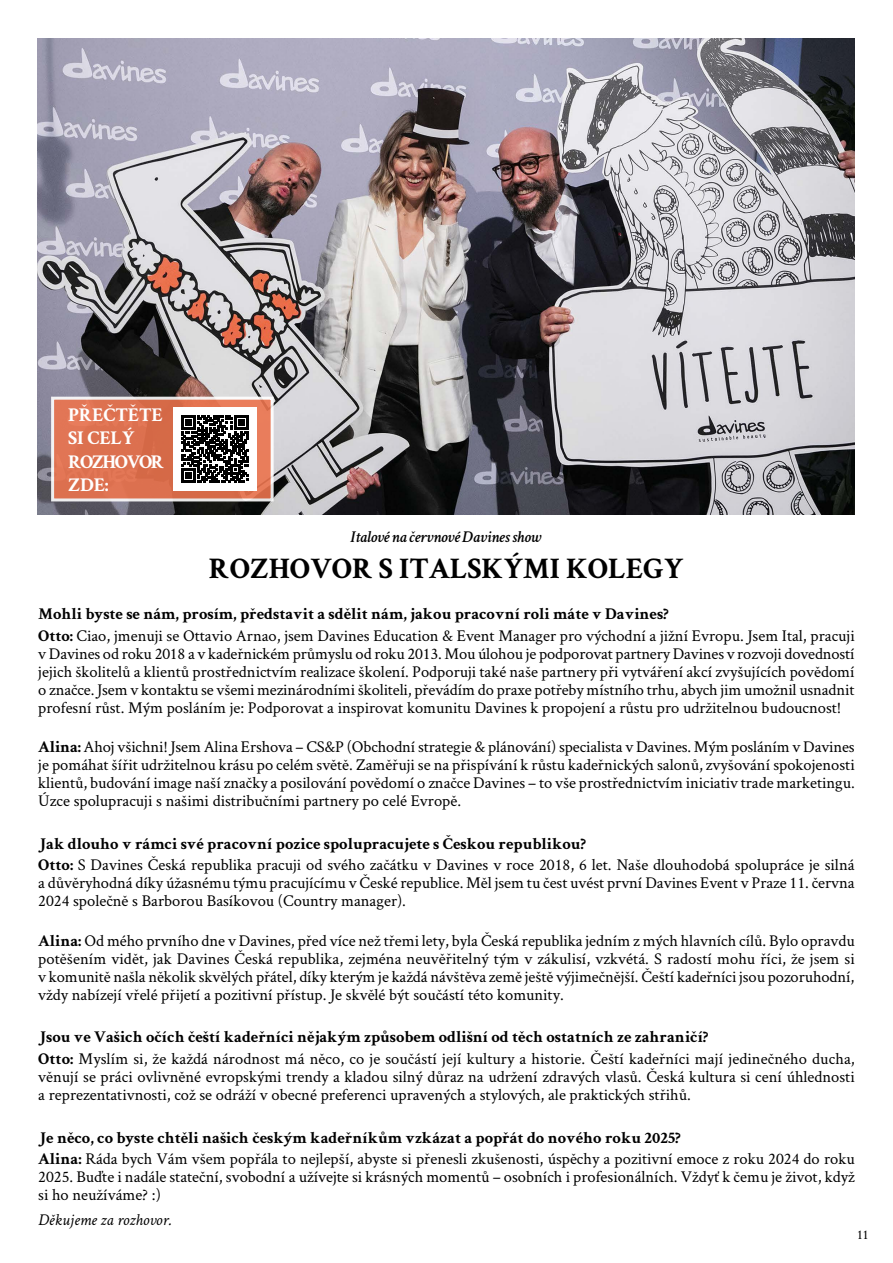
<style>
.page{position:relative;width:893px;height:1263px;background:#fff}
.page>*{position:absolute;margin:0;border:0;box-sizing:border-box;transform-origin:0 0}
.t1{font:700 30px "Crimson Text";color:#000}
.t2{font:700 19.5px/23.4px "Crimson Text";letter-spacing:-.01em;color:#fff}
.t3{font:16.5px/18px "Crimson Text";color:#000}
.t4{font:italic 600 16.5px "Crimson Text";letter-spacing:-.01em;color:#000}
.t5{font:italic 16.5px "Crimson Text";letter-spacing:-.01em;color:#000}
.t6{font:13.5px "Crimson Text";color:#000}
.s1{font-weight:700}
</style>
<div class="page">
<img style="left:38px;top:38px;width:816px;height:477px">
<div style="left:51px;top:397px;width:223px;height:104px;background:linear-gradient(to right,#dc704f,#e07351);border:3px solid #fff"></div>
<div style="left:173px;top:407px;width:84px;height:84px;background:#fff"></div>
<svg style="left:181px;top:415px;width:67px;height:67px"></svg>
<p class="t2" style="left:68px;top:402px;width:98px">PŘEČTĚTE<br>SI CELÝ<br>ROZHOVOR<br>ZDE:</p>
<p class="t4" style="left:350px;top:525px;width:193px">Italové na červnové Davines show</p>
<h1 class="t1" style="left:209px;top:550px;width:476px">ROZHOVOR S ITALSKÝMI KOLEGY</h1>
<p class="t3" style="left:38px;top:602px;width:818px;line-height:21.5px"><span class="s1">Mohli byste se nám, prosím, představit a sdělit nám, jakou pracovní roli máte v Davines?<br>Otto:</span> Ciao, jmenuji se Ottavio Arnao, jsem Davines Education &amp; Event Manager pro východní a jižní Evropu. Jsem Ital, pracuji</p>
<p class="t3" style="left:38px;top:644px;width:818px;text-align:justify">v Davines od roku 2018 a v kadeřnickém průmyslu od roku 2013. Mou úlohou je podporovat partnery Davines v rozvoji dovedností jejich školitelů a klientů prostřednictvím realizace školení. Podporuji také naše partnery při vytváření akcí zvyšujících povědomí o značce. Jsem v kontaktu se všemi mezinárodními školiteli, převádím do praxe potřeby místního trhu, abych jim umožnil usnadnit profesní růst. Mým posláním je: Podporovat a inspirovat komunitu Davines k propojení a růstu pro udržitelnou budoucnost!</p>
<p class="t3" style="left:38px;top:737px;width:818px;text-align:justify"><span class="s1">Alina:</span> Ahoj všichni! Jsem Alina Ershova – CS&amp;P (Obchodní strategie &amp; plánování) specialista v Davines. Mým posláním v Davines je pomáhat šířit udržitelnou krásu po celém světě. Zaměřuji se na přispívání k růstu kadeřnických salonů, zvyšování spokojenosti klientů, budování image naší značky a posilování povědomí o značce Davines – to vše prostřednictvím iniciativ trade marketingu.<br>Úzce spolupracuji s našimi distribučními partnery po celé Evropě.</p>
<p class="t3" style="left:38px;top:832px;width:818px;line-height:21.5px"><span class="s1">Jak dlouho v rámci své pracovní pozice spolupracujete s Českou republikou?<br>Otto:</span> S Davines Česká republika pracuji od svého začátku v Davines v roce 2018, 6 let. Naše dlouhodobá spolupráce je silná</p>
<p class="t3" style="left:38px;top:873px;width:818px">a důvěryhodná díky úžasnému týmu pracujícímu v České republice. Měl jsem tu čest uvést první Davines Event v Praze 11. června<br>2024 společně s Barborou Basíkovou (Country manager).</p>
<p class="t3" style="left:38px;top:931px;width:818px;text-align:justify"><span class="s1">Alina:</span> Od mého prvního dne v Davines, před více než třemi lety, byla Česká republika jedním z mých hlavních cílů. Bylo opravdu potěšením vidět, jak Davines Česká republika, zejména neuvěřitelný tým v zákulisí, vzkvétá. S radostí mohu říci, že jsem si v komunitě našla několik skvělých přátel, díky kterým je každá návštěva země ještě výjimečnější. Čeští kadeřníci jsou pozoruhodní, vždy nabízejí vřelé přijetí a pozitivní přístup. Je skvělé být součástí této komunity.</p>
<p class="t3" style="left:38px;top:1026px;width:818px;line-height:21.5px"><span class="s1">Jsou ve Vašich očích čeští kadeřníci nějakým způsobem odlišní od těch ostatních ze zahraničí?<br>Otto:</span> Myslím si, že každá národnost má něco, co je součástí její kultury a historie. Čeští kadeřníci mají jedinečného ducha,</p>
<p class="t3" style="left:38px;top:1067px;width:818px">věnují se práci ovlivněné evropskými trendy a kladou silný důraz na udržení zdravých vlasů. Česká kultura si cení úhlednosti a reprezentativnosti, což se odráží v obecné preferenci upravených a stylových, ale praktických střihů.</p>
<p class="t3" style="left:38px;top:1126px;width:818px;line-height:21.5px"><span class="s1">Je něco, co byste chtěli našich českým kadeřníkům vzkázat a popřát do nového roku 2025?<br>Alina:</span> Ráda bych Vám všem popřála to nejlepší, abyste si přenesli zkušenosti, úspěchy a pozitivní emoce z roku 2024 do roku</p>
<p class="t3" style="left:38px;top:1167px;width:818px">2025. Buďte i nadále stateční, svobodní a užívejte si krásných momentů – osobních i profesionálních. Vždyť k čemu je život, když si ho neužíváme? :)</p>
<p class="t5" style="left:38px;top:1210px;width:134px">Děkujeme za rozhovor.</p>
<p class="t6" style="left:857px;top:1226px;width:13px">11</p>
</div>
